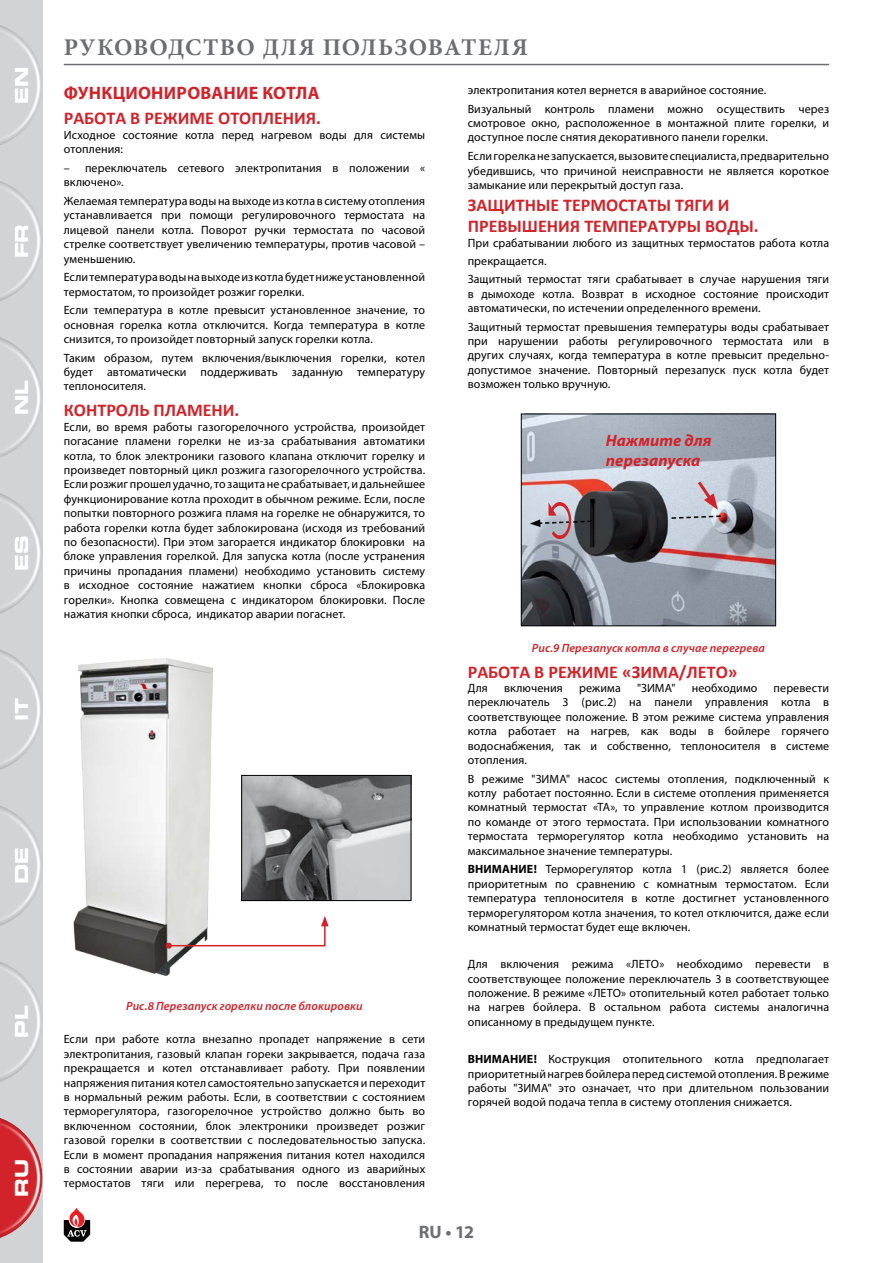
<style>
.page{position:relative;width:893px;height:1263px;background:#fff}
.page>*{position:absolute;margin:0;border:0;box-sizing:border-box;transform-origin:0 0}
.t1{font:700 24px "Minion Pro";letter-spacing:.05em;color:#6d6e71}
.t2{font:700 18px/21.6px "Calibri";color:#d2232a}
.t3{font:700 18px "Myriad Pro";letter-spacing:.015em;color:#d2232a}
.t4{font:18px "Eurostile LT Std Bold Ex 2";letter-spacing:-.005em;color:#fff}
.t5{font:700 18px "Myriad Pro";color:#6d6e71}
.t6{font:italic 700 16.5px/19.8px "Myriad Pro";letter-spacing:.005em;color:#d2232a}
.t7{font:12px/14.4px "Myriad Pro";letter-spacing:.01em;color:#000;text-align:justify}
.t8{font:italic 600 12px "Myriad Pro";letter-spacing:.01em;color:#d2232a}
.t9{font:700 12px "Myriad Pro";color:#000}
.s1{font-weight:700}
</style>
<div class="page">
<svg style="left:64px;top:1208px;width:26px;height:34px"></svg>
<div style="left:0;top:0;width:43px;height:1263px;background:#d1d3d4"></div>
<div style="left:0;top:20px;width:45px;height:131px;background:#000;opacity:.75"></div>
<div style="left:0;top:177px;width:45px;height:130px;background:#000;opacity:.75"></div>
<div style="left:0;top:1113px;width:45px;height:131px;background:#000;opacity:.75"></div>
<div style="left:0;top:957px;width:45px;height:131px;background:#000;opacity:.75"></div>
<div style="left:0;top:801px;width:45px;height:130px;background:#000;opacity:.75"></div>
<div style="left:0;top:645px;width:45px;height:130px;background:#000;opacity:.75"></div>
<div style="left:0;top:489px;width:45px;height:130px;background:#000;opacity:.75"></div>
<div style="left:0;top:333px;width:45px;height:130px;background:#000;opacity:.75"></div>
<hr style="left:64px;top:64px;width:765px;height:1px;background:#6d6e71">
<img style="left:243px;top:777px;width:166px;height:122px">
<div style="left:241px;top:775px;width:170px;height:126px;border:1px solid #000"></div>
<img style="left:73px;top:658px;width:140px;height:318px">
<svg style="left:166px;top:916px;width:163px;height:33px"></svg>
<img style="left:523px;top:416px;width:251px;height:208px">
<div style="left:521px;top:414px;width:255px;height:212px;border:1px solid #000"></div>
<svg style="left:670px;top:478px;width:52px;height:42px;background:#c9c5d0"></svg>
<svg style="left:530px;top:502px;width:63px;height:37px;background:#958a93"></svg>
<h2 class="t4" style="left:9px;top:104px;width:39px;rotate:-90deg">EN</h2>
<h2 class="t4" style="left:9px;top:258px;width:36px;rotate:-90deg">FR</h2>
<h2 class="t4" style="left:9px;top:415px;width:36px;rotate:-90deg">NL</h2>
<h2 class="t4" style="left:9px;top:571px;width:37px;rotate:-90deg">ES</h2>
<h2 class="t4" style="left:9px;top:721px;width:25px;rotate:-90deg">IT</h2>
<h2 class="t4" style="left:9px;top:884px;width:38px;rotate:-90deg">DE</h2>
<h2 class="t4" style="left:9px;top:1038px;width:34px;rotate:-90deg">PL</h2>
<h2 class="t4" style="left:9px;top:1197px;width:39px;rotate:-90deg">RU</h2>
<h1 class="t1" style="left:64px;top:31px;width:465px">руководство для пользователя</h1>
<h2 class="t3" style="left:64px;top:81px;width:257px">Функционирование котла</h2>
<h2 class="t2" style="left:64px;top:108px;width:259px">Работа в режиме отопления.</h2>
<p class="t7" style="left:64px;top:127px;width:363px">Исходное состояние котла перед нагревом воды для системы отопления:</p>
<p class="t7" style="left:64px;top:160px;width:363px">– переключатель сетевого электропитания в положении « включено».</p>
<p class="t7" style="left:64px;top:193px;width:363px">Желаемая температура воды на выходе из котла в систему отопления устанавливается при помощи регулировочного термостата на лицевой панели котла. Поворот ручки термостата по часовой стрелке соответствует увеличению температуры, против часовой – уменьшению.</p>
<p class="t7" style="left:64px;top:270px;width:363px">Если температура воды на выходе из котла будет ниже установленной термостатом, то произойдет розжиг горелки.</p>
<p class="t7" style="left:64px;top:303px;width:363px">Если температура в котле превысит установленное значение, то основная горелка котла отключится. Когда температура в котле снизится, то произойдет повторный запуск горелки котла.</p>
<p class="t7" style="left:64px;top:350px;width:363px">Таким образом, путем включения/выключения горелки, котел будет автоматически поддерживать заданную температуру теплоносителя.</p>
<h2 class="t2" style="left:64px;top:400px;width:177px">Контроль пламени.</h2>
<p class="t7" style="left:64px;top:419px;width:363px">Если, во время работы газогорелочного устройства, произойдет погасание пламени горелки не из-за срабатывания автоматики котла, то блок электроники газового клапана отключит горелку и произведет повторный цикл розжига газогорелочного устройства.<br>Если розжиг прошел удачно, то защита не срабатывает, и дальнейшее функционирование котла проходит в обычном режиме. Если, после попытки повторного розжига пламя на горелке не обнаружится, то работа горелки котла будет заблокирована (исходя из требований по безопасности). При этом загорается индикатор блокировки на блоке управления горелкой. Для запуска котла (после устранения причины пропадания пламени) необходимо установить систему в исходное состояние нажатием кнопки сброса «Блокировка горелки». Кнопка совмещена с индикатором блокировки. После нажатия кнопки сброса, индикатор аварии погаснет.</p>
<p class="t7" style="left:468px;top:81px;width:363px;line-height:18.6px">электропитания котел вернется в аварийное состояние.<br>Визуальный контроль пламени можно осуществить через</p>
<p class="t7" style="left:468px;top:116px;width:363px">смотровое окно, расположенное в монтажной плите горелки, и доступное после снятия декоративного панели горелки.</p>
<p class="t7" style="left:468px;top:149px;width:363px">Если горелка не запускается, вызовите специалиста, предварительно убедившись, что причиной неисправности не является короткое замыкание или перекрытый доступ газа.</p>
<h2 class="t2" style="left:468px;top:194px;width:292px">Защитные термостаты тяги и превышения температуры воды.</h2>
<p class="t7" style="left:468px;top:233px;width:363px;line-height:18.3px;text-align:left">При срабатывании любого из защитных термостатов работа котла прекращается.<br>Защитный термостат тяги срабатывает в случае нарушения тяги</p>
<p class="t7" style="left:468px;top:286px;width:363px">в дымоходе котла. Возврат в исходное состояние происходит автоматически, по истечении определенного времени.</p>
<p class="t7" style="left:468px;top:319px;width:363px">Защитный термостат превышения температуры воды срабатывает при нарушении работы регулировочного термостата или в других случаях, когда температура в котле превысит предельно&shy;допустимое значение. Повторный перезапуск пуск котла будет возможен только вручную.</p>
<h3 class="t6" style="left:606px;top:430px;width:107px">Нажмите для перезапуска</h3>
<p class="t8" style="left:126px;top:999px;width:238px">Рис.8 Перезапуск горелки после блокировки</p>
<p class="t7" style="left:64px;top:1032px;width:363px">Если при работе котла внезапно пропадет напряжение в сети электропитания, газовый клапан гореки закрывается, подача газа прекращается и котел отстанавливает работу. При появлении напряжения питания котел самостоятельно запускается и переходит в нормальный режим работы. Если, в соответствии с состоянием терморегулятора, газогорелочное устройство должно быть во включенном состоянии, блок электроники произведет розжиг газовой горелки в соответствии с последовательностью запуска.<br>Если в момент пропадания напряжения питания котел находился в состоянии аварии из-за срабатывания одного из аварийных термостатов тяги или перегрева, то после восстановления</p>
<p class="t8" style="left:532px;top:640px;width:235px">Рис.9 Перезапуск котла в случае перегрева</p>
<h2 class="t2" style="left:468px;top:661px;width:271px">Работа в режиме «Зима/Лето»</h2>
<p class="t7" style="left:468px;top:681px;width:22px">Для</p>
<p class="t7" style="left:504px;top:681px;width:60px">включения</p>
<p class="t7" style="left:579px;top:681px;width:43px">режима</p>
<p class="t7" style="left:637px;top:681px;width:40px">"ЗИМА"</p>
<p class="t7" style="left:692px;top:681px;width:67px">необходимо</p>
<p class="t7" style="left:468px;top:681px;width:363px;text-indent:306px">перевести переключатель 3 (рис.2) на панели управления котла в соответствующее положение. В этом режиме система управления котла работает на нагрев, как воды в бойлере горячего водоснабжения, так и собственно, теплоносителя в системе отопления.</p>
<p class="t7" style="left:468px;top:771px;width:363px">В режиме "ЗИМА" насос системы отопления, подключенный к котлу работает постоянно. Если в системе отопления применяется комнатный термостат «TA», то управление котлом производится по команде от этого термостата. При использовании комнатного термостата терморегулятор котла необходимо установить на максимальное значение температуры.</p>
<p class="t9" style="left:468px;top:861px;width:10px">ВНИМАНИЕ</p>
<p class="t7" style="left:468px;top:862px;width:363px;text-indent:66px"><span class="s1">!</span> Терморегулятор котла 1 (рис.2) является более приоритетным по сравнению с комнатным термостатом. Если температура теплоносителя в котле достигнет установленного терморегулятором котла значения, то котел отключится, даже если комнатный термостат будет еще включен.</p>
<p class="t7" style="left:468px;top:957px;width:363px">Для включения режима «ЛЕТО» необходимо перевести в соответствующее положение переключатель 3 в соответствующее положение. В режиме «ЛЕТО» отопительный котел работает только на нагрев бойлера. В остальном работа системы аналогична описанному в предыдущем пункте.</p>
<p class="t9" style="left:468px;top:1051px;width:10px">ВНИМАНИЕ</p>
<p class="t7" style="left:468px;top:1052px;width:363px;text-indent:66px"><span class="s1">!</span> Кострукция отопительного котла предполагает приоритетный нагрев бойлера перед системой отопления. В режиме работы "ЗИМА" это означает, что при длительном пользовании горячей водой подача тепла в систему отопления снижается.</p>
<h2 class="t5" style="left:419px;top:1220px;width:57px">RU • 12</h2>
</div>
